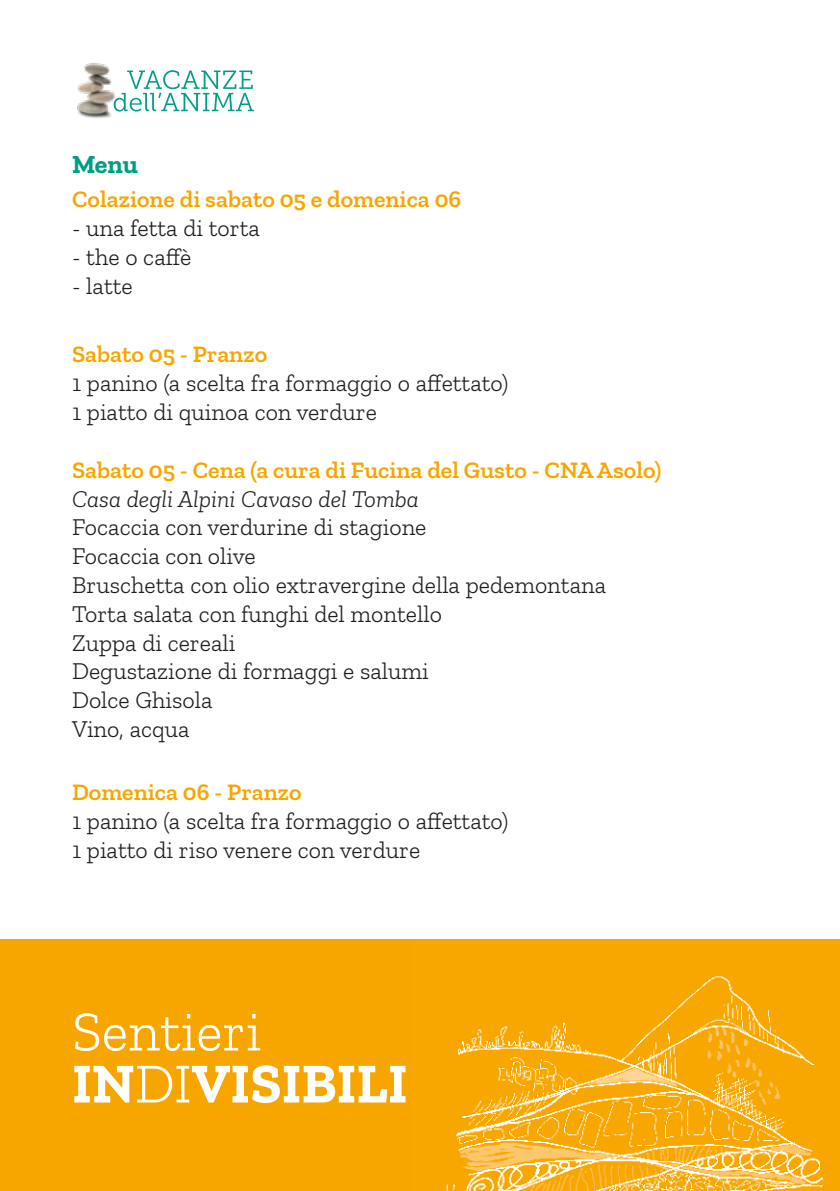
<style>
.page{position:relative;width:840px;height:1191px;background:#fff}
.page>*{position:absolute;margin:0;border:0;box-sizing:border-box;transform-origin:0 0}
.t1{font:300 56.4px/52px "Zilla Slab";color:#fff}
.t2{font:700 26px "Zilla Slab";color:#009e86}
.t3{font:300 24px/28.8px "Zilla Slab";color:#1d1d1b}
.t4{font:600 24px "Zilla Slab";color:#f7a600}
.t5{font:italic 300 24px "Zilla Slab";color:#1d1d1b}
.s1{font-weight:700}
</style>
<div class="page">
<img style="left:77px;top:63px;width:45px;height:55px">
<svg style="left:114px;top:70px;width:140px;height:41px"></svg>
<div style="left:0;top:939px;width:839px;height:252px;background:#f7a600"></div>
<img style="left:446px;top:976px;width:377px;height:215px">
<p class="t2" style="left:72px;top:149px;width:67px">Menu</p>
<p class="t4" style="left:72px;top:185px;width:390px">Colazione di sabato 05 e domenica 06</p>
<p class="t3" style="left:72px;top:214px;width:189px">- una fetta di torta</p>
<p class="t3" style="left:72px;top:242px;width:121px">- the o caffè</p>
<p class="t3" style="left:72px;top:271px;width:62px">- latte</p>
<p class="t4" style="left:72px;top:341px;width:196px">Sabato 05 - Pranzo</p>
<p class="t3" style="left:72px;top:369px;width:437px">1 panino (a scelta fra formaggio o affettato)<br>1 piatto di quinoa con verdure</p>
<p class="t4" style="left:72px;top:456px;width:590px">Sabato 05 - Cena (a cura di Fucina del Gusto - CNA Asolo)</p>
<p class="t5" style="left:72px;top:485px;width:348px">Casa degli Alpini Cavaso del Tomba</p>
<p class="t3" style="left:72px;top:513px;width:535px">Focaccia con verdurine di stagione<br>Focaccia con olive<br>Bruschetta con olio extravergine della pedemontana<br>Torta salata con funghi del montello<br>Zuppa di cereali<br>Degustazione di formaggi e salumi<br>Dolce Ghisola<br>Vino, acqua</p>
<p class="t4" style="left:72px;top:778px;width:231px">Domenica 06 - Pranzo</p>
<p class="t3" style="left:72px;top:807px;width:437px">1 panino (a scelta fra formaggio o affettato)<br>1 piatto di riso venere con verdure</p>
<h1 class="t1" style="left:72px;top:1006px;width:337px">Sentieri<br><span class="s1">IN</span>DI<span class="s1">VISIBILI</span></h1>
</div>
